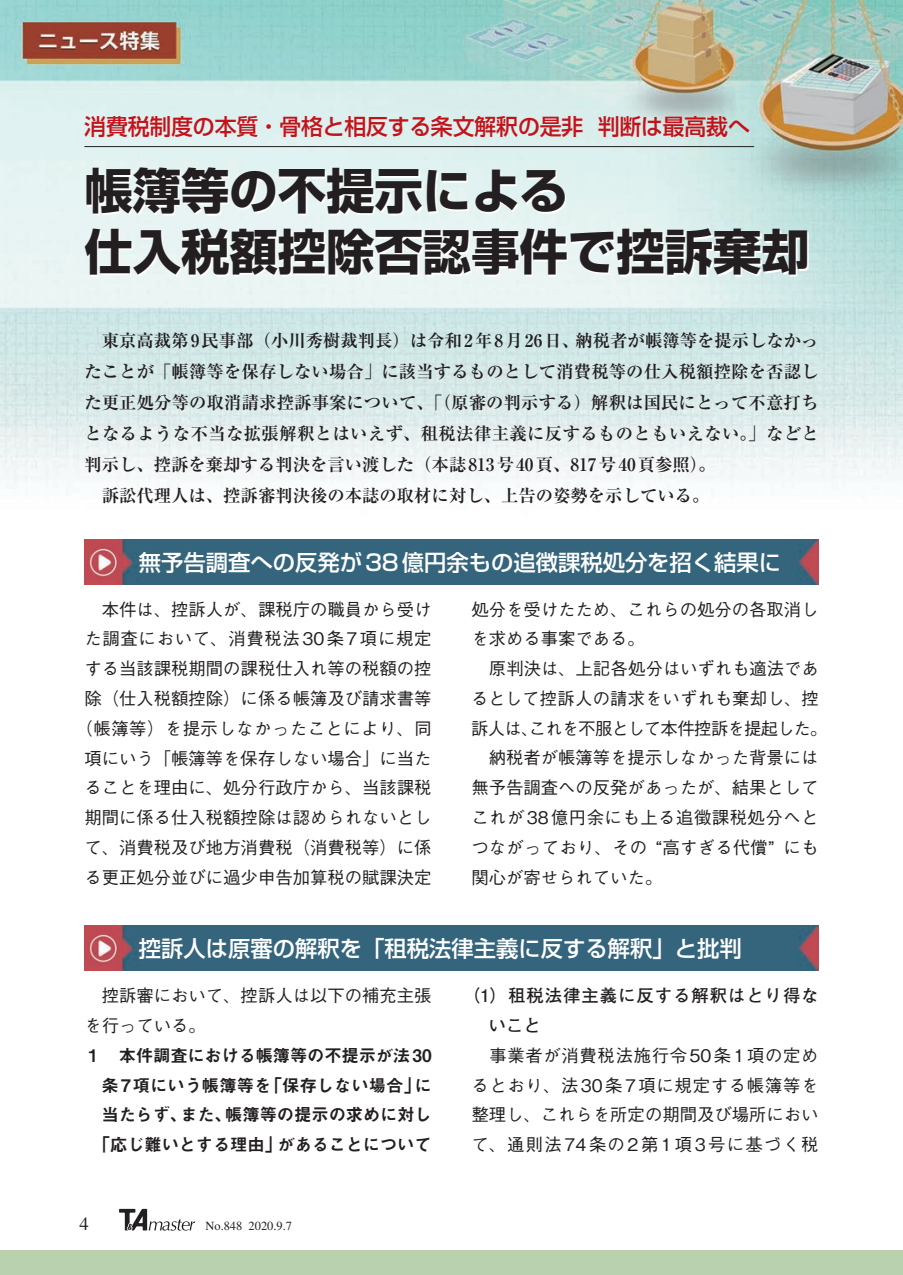
<style>
.page{position:relative;width:903px;height:1275px;background:#fff}
.page>*{position:absolute;margin:0;border:0;box-sizing:border-box;transform-origin:0 0}
.t1{font:700 48.3px/60.7px "Shin Go Pr 6";color:#231f20}
.t2{font:500 22.4px "Shin Go Pr 6";color:#fff}
.t3{font:500 22.4px "Shin Go Pr 6";letter-spacing:-.005em;color:#c4121a}
.t4{font:18.55px "Times";color:#231f20}
.t5{font:500 17.32px/29.8px "Gothic BBB Pr 6";color:#231f20}
.t6{font:700 17.32px/31px "Ryumin Pr 6";letter-spacing:.005em;color:#231f20}
.t7{font:17.32px/29.8px "Midashi Go Pr 6 MB31";letter-spacing:-.01em;color:#231f20;text-align:right}
.t8{font:700 17.32px/29.8px "Futo Go B101 Pr 6";letter-spacing:.055em;color:#231f20}
.t9{font:12.42px "Times";color:#231f20}
</style>
<div class="page">
<div style="left:0;top:1250px;width:903px;height:25px;background:#bad1b0"></div>
<svg style="left:119px;top:1209px;width:76px;height:22px"></svg>
<img style="left:0;top:0;width:903px;height:540px">
<img style="left:84px;top:540px;width:735px;height:45px">
<img style="left:84px;top:926px;width:735px;height:44px">
<hr style="left:84px;top:146px;width:670px;height:1px;background:#231f20">
<p class="t3" style="left:84px;top:108px;width:667px">消費税制度の本質・骨格と相反する条文解釈の是非 判断は最高裁へ</p>
<h1 class="t1" style="left:84px;top:160px;width:727px">帳簿等の不提示による<br>仕入税額控除否認事件で控訴棄却</h1>
<p class="t6" style="left:84px;top:324px;width:736px">　東京高裁第 9民事部（小川秀樹裁判長）は令和 2年 8月 26日、納税者が帳簿等を提示しなかったことが「帳簿等を保存しない場合」に該当するものとして消費税等の仕入税額控除を否認した更正処分等の取消請求控訴事案について、「（原審の判示する）解釈は国民にとって不意打ちとなるような不当な拡張解釈とはいえず、租税法律主義に反するものともいえない。」などと判示し、控訴を棄却する判決を言い渡した（本誌 813号 40頁、817号 40頁参照）。<br>　訴訟代理人は、控訴審判決後の本誌の取材に対し、上告の姿勢を示している。</p>
<p class="t2" style="left:139px;top:544px;width:644px">無予告調査への反発が38億円余もの追徴課税処分を招く結果に</p>
<p class="t5" style="left:76px;top:593px;width:357px;text-align:center">　本件は、控訴人が、課税庁の職員から受けた調査において、消費税法30条7項に規定する当該課税期間の課税仕入れ等の税額の控除（仕入税額控除）に係る帳簿及び請求書等（帳簿等）を提示しなかったことにより、同項にいう「帳簿等を保存しない場合」に当たることを理由に、処分行政庁から、当該課税期間に係る仕入税額控除は認められないとして、消費税及び地方消費税（消費税等）に係る更正処分並びに過少申告加算税の賦課決定</p>
<p class="t5" style="left:471px;top:593px;width:358px">処分を受けたため、これらの処分の各取消しを求める事案である。<br>　原判決は、上記各処分はいずれも適法であるとして控訴人の請求をいずれも棄却し、控訴人は、これを不服として本件控訴を提起した。　納税者が帳簿等を提示しなかった背景には無予告調査への反発があったが、結果としてこれが38億円余にも上る追徴課税処分へとつながっており、その “高すぎる代償” にも関心が寄せられていた。</p>
<p class="t2" style="left:139px;top:930px;width:604px">控訴人は原審の解釈を「租税法律主義に反する解釈」と批判</p>
<p class="t5" style="left:84px;top:980px;width:349px">　控訴審において、控訴人は以下の補充主張を行っている。</p>
<p class="t7" style="left:89px;top:1040px;width:345px">1　本件調査における帳簿等の不提示が法30条 7項にいう帳簿等を「保存しない場合」に当たらず、また、帳簿等の提示の求めに対し「応じ難いとする理由」があることについて</p>
<p class="t4" style="left:79px;top:1214px;width:11px">4</p>
<p class="t9" style="left:206px;top:1219px;width:88px">No.848 2020.9.7</p>
<p class="t8" style="left:489px;top:980px;width:331px;text-indent:-26px">（1）租税法律主義に反する解釈はとり得ないこと</p>
<p class="t5" style="left:471px;top:1039px;width:349px;text-align:justify">　事業者が消費税法施行令50条1項の定めるとおり、法30条7項に規定する帳簿等を整理し、これらを所定の期間及び場所において、通則法74条の2第1項3号に基づく税</p>
</div>
